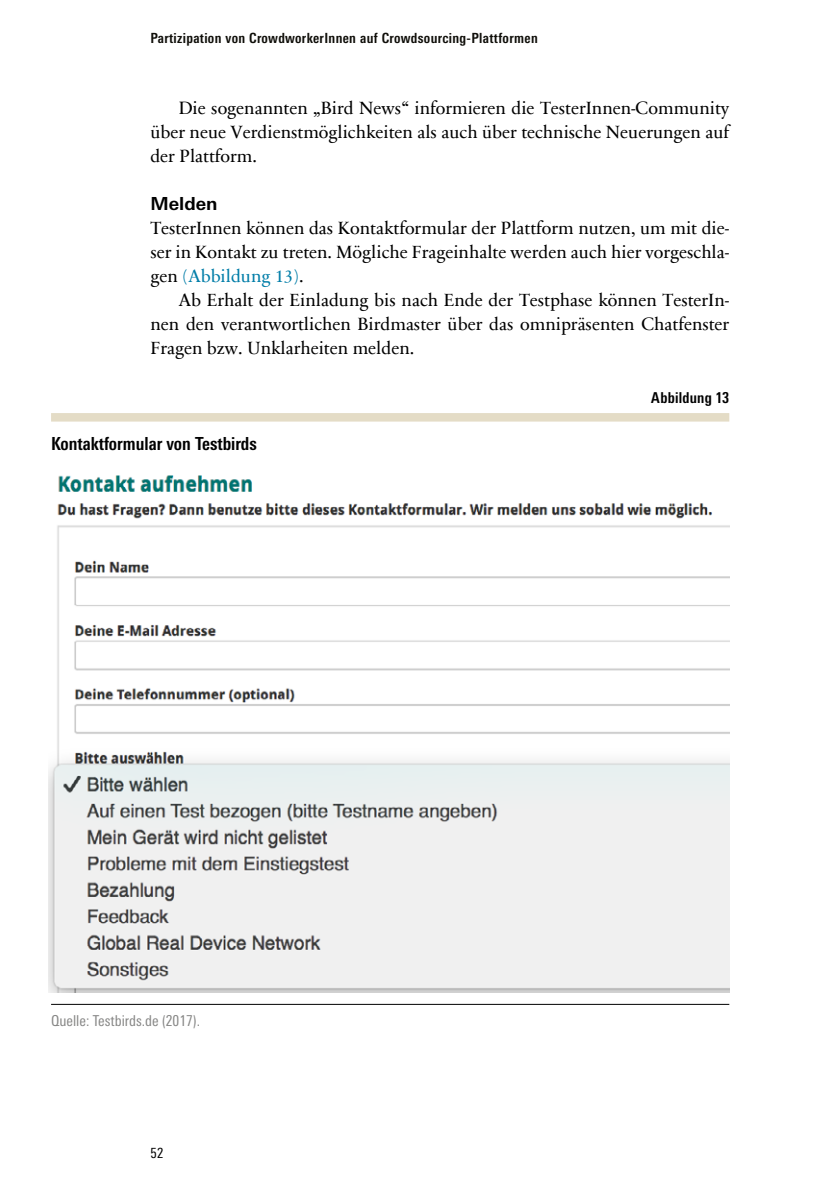
<style>
.page{position:relative;width:840px;height:1191px;background:#fff}
.page>*{position:absolute;margin:0;border:0;box-sizing:border-box;transform-origin:0 0}
.t1{font:18px/24px "Sabon Next Com";color:#000;text-align:justify}
.t2{font:700 condensed 18px "Univers Next Pro";color:#000}
.t3{font:700 18px "Univers Next Pro";color:#000}
.t4{font:condensed 15px "Univers Next Pro";color:#878786}
.t5{font:700 condensed 15px "Univers Next Pro";letter-spacing:.015em;color:#000}
.t6{font:700 condensed 14px "Univers Next Pro";letter-spacing:.025em;color:#0f0e09}
.t7{font:condensed 14px "Univers Next Pro";color:#000}
.s1{color:#007da8}
</style>
<div class="page">
<div style="left:51px;top:413px;width:678px;height:8px;background:#e4dcc6"></div>
<hr style="left:51px;top:1004px;width:678px;height:1px;background:#000">
<img style="left:48px;top:475px;width:681px;height:517px">
<p class="t6" style="left:150px;top:30px;width:388px">Partizipation von CrowdworkerInnen auf Crowdsourcing-Plattformen</p>
<p class="t1" style="left:150px;top:95px;width:580px;text-indent:28px">Die sogenannten „Bird News“ informieren die TesterInnen-Community über neue Verdienstmöglichkeiten als auch über technische Neuerungen auf der Plattform.</p>
<p class="t3" style="left:150px;top:193px;width:69px">Melden</p>
<p class="t1" style="left:150px;top:215px;width:580px">TesterInnen können das Kontaktformular der Plattform nutzen, um mit die&shy;ser in Kontakt zu treten. Mögliche Frageinhalte werden auch hier vorgeschla&shy;gen <span class="s1">(Abbildung 13)</span>.</p>
<p class="t1" style="left:150px;top:287px;width:580px;text-indent:28px">Ab Erhalt der Einladung bis nach Ende der Testphase können TesterIn&shy;nen den verantwortlichen Birdmaster über das omnipräsenten Chatfenster Fragen bzw. Unklarheiten melden.</p>
<p class="t5" style="left:651px;top:388px;width:79px">Abbildung 13</p>
<p class="t2" style="left:51px;top:432px;width:207px">Kontaktformular von Testbirds</p>
<p class="t4" style="left:51px;top:1012px;width:150px">Quelle: Testbirds.de (2017).</p>
<p class="t7" style="left:150px;top:1145px;width:15px">52</p>
</div>
